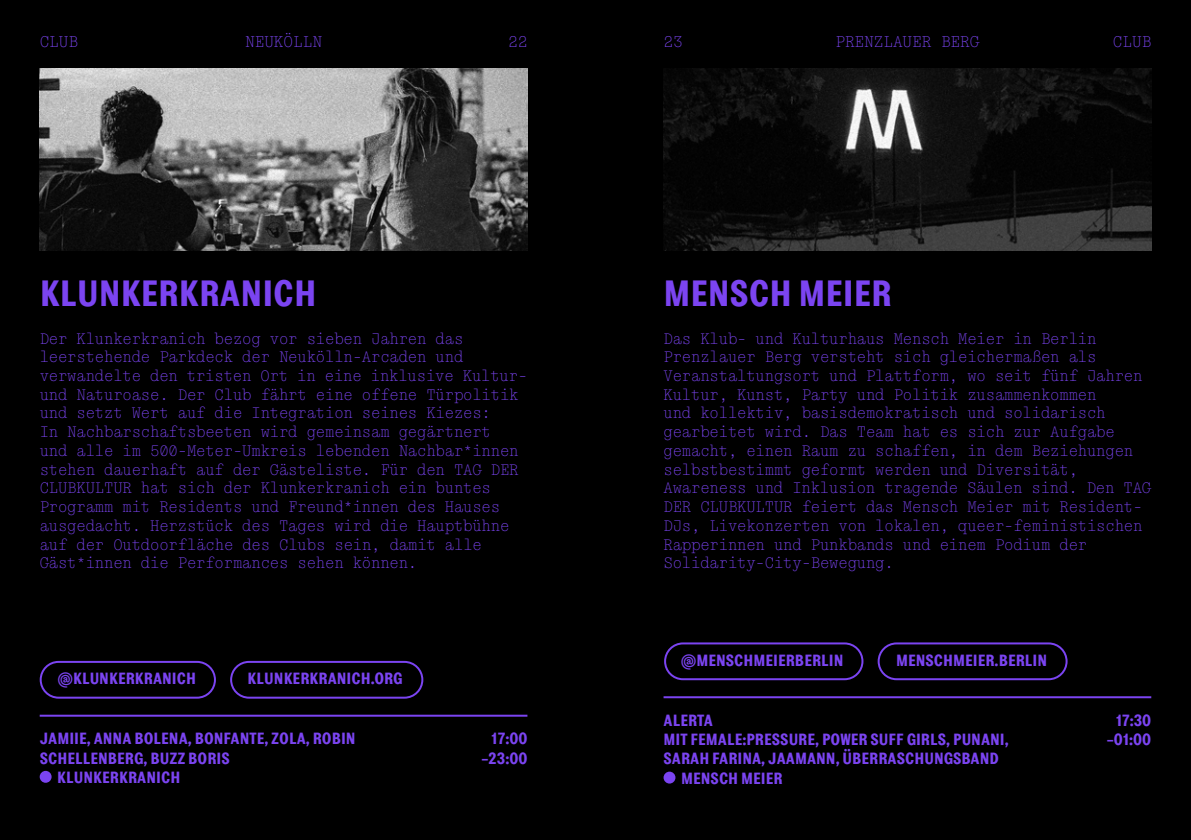
<style>
.page{position:relative;width:1191px;height:840px;background:#fff}
.page>*{position:absolute;margin:0;border:0;box-sizing:border-box;transform-origin:0 0}
.t1{font:700 36px "Topol";color:#7b44f1}
.t2{font:700 16px/19.2px "Topol";color:#7b44f1;text-align:right}
.t3{font:300 16px "ABC Simon Mono";color:#7b44f1}
.t4{font:300 15.6px/18.8px "ABC Simon Mono";letter-spacing:-.01em;color:#7b44f1}
</style>
<div class="page">
<div style="left:0;top:0;width:1191px;height:839px;background:#000"></div>
<img style="left:663px;top:68px;width:488px;height:182px">
<img style="left:40px;top:68px;width:487px;height:182px">
<div style="left:40px;top:660px;width:176px;height:38px;border:2px solid #7b44f1;border-radius:18px"></div>
<div style="left:230px;top:660px;width:193px;height:38px;border:2px solid #7b44f1;border-radius:18px"></div>
<div style="left:664px;top:642px;width:199px;height:37px;border:2px solid #7b44f1;border-radius:18px"></div>
<div style="left:877px;top:642px;width:190px;height:37px;border:2px solid #7b44f1;border-radius:18px"></div>
<hr style="left:663px;top:695px;width:488px;height:2px;background:#7b44f1">
<hr style="left:40px;top:714px;width:487px;height:2px;background:#7b44f1">
<div style="left:40px;top:770px;width:12px;height:12px;background:#7b44f1;border-radius:50%"></div>
<div style="left:663px;top:771px;width:12px;height:12px;background:#7b44f1;border-radius:50%"></div>
<p class="t3" style="left:40px;top:31px;width:40px">CLUB</p>
<p class="t3" style="left:245px;top:31px;width:78px">NEUKÖLLN</p>
<p class="t3" style="left:835px;top:31px;width:145px">PRENZLAUER BERG</p>
<p class="t3" style="left:1112px;top:31px;width:40px">CLUB</p>
<p class="t3" style="left:508px;top:31px;width:21px">22</p>
<p class="t3" style="left:663px;top:31px;width:21px">23</p>
<h1 class="t1" style="left:40px;top:270px;width:278px">KLUNKERKRANICH</h1>
<p class="t4" style="left:40px;top:329px;width:489px">Der Klunkerkranich bezog vor sieben Jahren das leerstehende Parkdeck der Neukölln-Arcaden und verwandelte den tristen Ort in eine inklusive Kultur&shy;und Naturoase. Der Club fährt eine offene Türpolitik und setzt Wert auf die Integration seines Kiezes:<br>In Nachbarschaftsbeeten wird gemeinsam gegärtnert<br>und alle im 500-Meter-Umkreis lebenden Nachbar*innen stehen dauerhaft auf der Gästeliste. Für den TAG DER CLUBKULTUR hat sich der Klunkerkranich ein buntes Programm mit Residents und Freund*innen des Hauses ausgedacht. Herzstück des Tages wird die Hauptbühne auf der Outdoorfläche des Clubs sein, damit alle Gäst*innen die Performances sehen können.</p>
<p class="t2" style="left:57px;top:668px;width:140px">@KLUNKERKRANICH</p>
<p class="t2" style="left:248px;top:668px;width:156px">KLUNKERKRANICH.ORG</p>
<p class="t2" style="left:40px;top:728px;width:317px">JAMIIE, ANNA BOLENA, BONFANTE, ZOLA, ROBIN</p>
<p class="t2" style="left:40px;top:747px;width:192px">SCHELLENBERG, BUZZ BORIS</p>
<p class="t2" style="left:57px;top:766px;width:125px">KLUNKERKRANICH</p>
<p class="t2" style="left:481px;top:728px;width:47px">17:00 -23:00</p>
<h1 class="t1" style="left:663px;top:270px;width:230px">MENSCH MEIER</h1>
<p class="t4" style="left:663px;top:329px;width:489px">Das Klub- und Kulturhaus Mensch Meier in Berlin Prenzlauer Berg versteht sich gleichermaßen als Veranstaltungsort und Plattform, wo seit fünf Jahren Kultur, Kunst, Party und Politik zusammenkommen<br>und kollektiv, basisdemokratisch und solidarisch gearbeitet wird. Das Team hat es sich zur Aufgabe gemacht, einen Raum zu schaffen, in dem Beziehungen selbstbestimmt geformt werden und Diversität, Awareness und Inklusion tragende Säulen sind. Den TAG DER CLUBKULTUR feiert das Mensch Meier mit Resident-DJs, Livekonzerten von lokalen, queer-feministischen Rapperinnen und Punkbands und einem Podium der Solidarity-City-Bewegung.</p>
<p class="t2" style="left:680px;top:649px;width:164px">@MENSCHMEIERBERLIN</p>
<p class="t2" style="left:896px;top:649px;width:153px">MENSCHMEIER.BERLIN</p>
<p class="t2" style="left:663px;top:709px;width:51px">ALERTA</p>
<p class="t2" style="left:663px;top:729px;width:347px">MIT FEMALE:PRESSURE, POWER SUFF GIRLS, PUNANI,</p>
<p class="t2" style="left:663px;top:748px;width:337px">SARAH FARINA, JAAMANN, ÜBERRASCHUNGSBAND</p>
<p class="t2" style="left:681px;top:767px;width:103px">MENSCH MEIER</p>
<p class="t2" style="left:1106px;top:709px;width:46px;text-align:center">17:30 -01:00</p>
</div>
